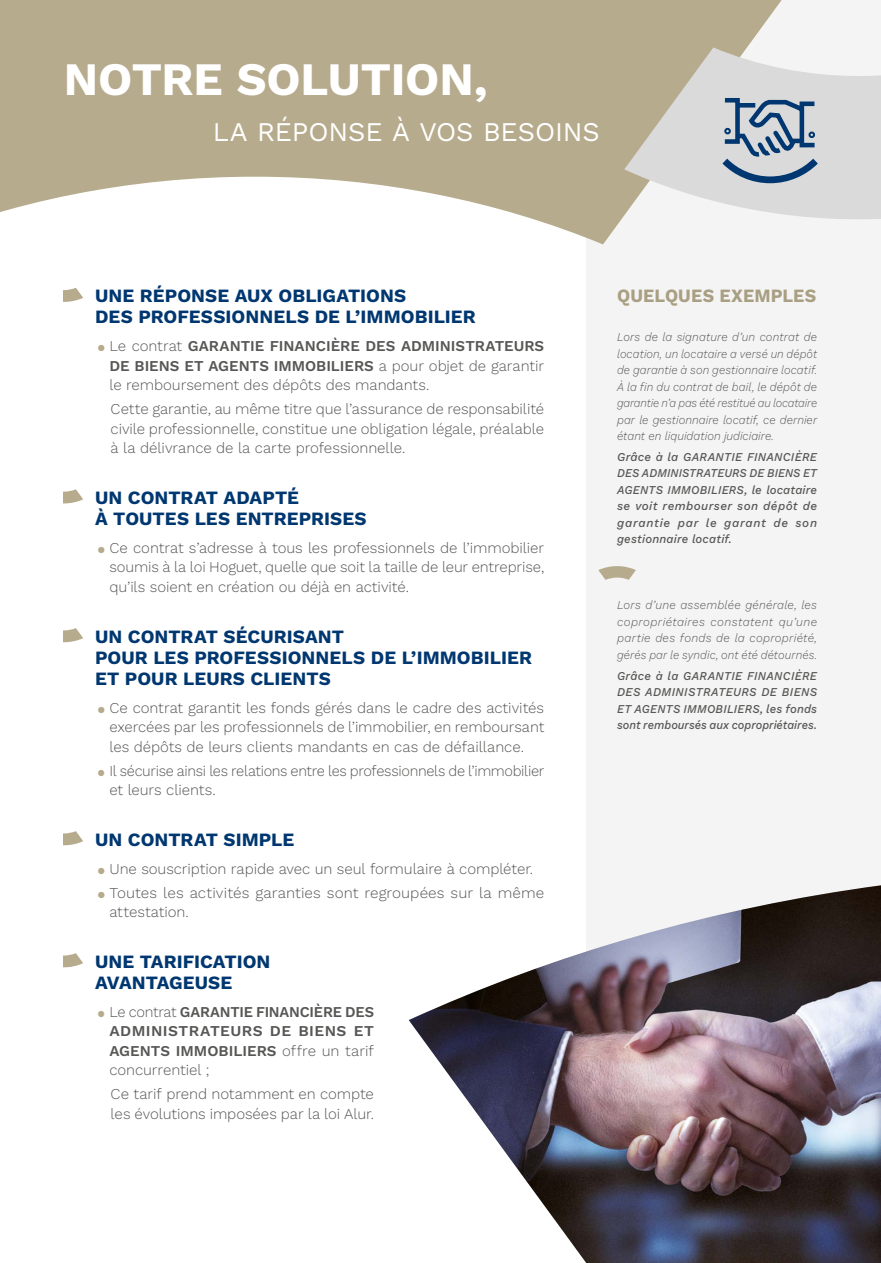
<style>
.page{position:relative;width:881px;height:1263px;background:#fff}
.page>*{position:absolute;margin:0;border:0;box-sizing:border-box;transform-origin:0 0}
.t1{font:700 46.5px "Work Sans";letter-spacing:-.005em;color:#fff}
.t2{font:27px "Work Sans";letter-spacing:-.005em;color:#fff}
.t3{font:700 18.75px/21px "Work Sans";color:#003770}
.t4{font:700 18.75px "Work Sans";letter-spacing:.005em;color:#a99f83;scale:.95 1}
.t5{font:300 15px/19.5px "Work Sans";letter-spacing:-.005em;color:#575756;text-align:justify}
.t6{font:600 15px/19.5px "Work Sans";letter-spacing:.005em;color:#575756;text-align:justify}
.t7{font:italic 300 12px/16.5px "Work Sans";letter-spacing:.005em;color:#575756;text-align:justify;scale:.95 1}
.t8{font:italic 500 12px/16.5px "Work Sans";letter-spacing:.015em;color:#575756;text-align:justify}
.t9{font:italic 300 12px/16.5px "Work Sans";letter-spacing:.005em;color:#575756;text-align:justify;scale:.96 1}
.t10{font:italic 500 12px/16.5px "Work Sans";letter-spacing:.015em;color:#575756;text-align:justify;scale:.96 1}
.s1{font-weight:700;font-size:12px;color:#b7ab8d}
.s2{font-weight:600}
.s3{font-weight:300}
</style>
<div class="page">
<div style="left:586px;top:0;width:294px;height:1237px;background:#f4f4f4"></div>
<svg style="left:0;top:0;width:782px;height:245px;fill:#b7ab8d"></svg>
<img style="left:408px;top:885px;width:472px;height:378px">
<svg style="left:64px;top:288px;width:19px;height:14px"></svg>
<svg style="left:64px;top:489px;width:19px;height:14px"></svg>
<svg style="left:64px;top:628px;width:19px;height:14px"></svg>
<svg style="left:64px;top:831px;width:19px;height:14px"></svg>
<svg style="left:64px;top:953px;width:19px;height:14px"></svg>
<svg style="left:624px;top:47px;width:256px;height:172px;background:#cccecd"></svg>
<svg style="left:598px;top:566px;width:37px;height:14px"></svg>
<hr style="left:880px;top:0;width:1px;height:668px;background:#dadada">
<h1 class="t1" style="left:64px;top:44px;width:425px">NOTRE SOLUTION,</h1>
<h2 class="t2" style="left:213px;top:111px;width:388px">LA RÉPONSE À VOS BESOINS</h2>
<p class="t3" style="left:95px;top:285px;width:382px">UNE RÉPONSE AUX OBLIGATIONS<br>DES PROFESSIONNELS DE L’IMMOBILIER</p>
<p class="t5" style="left:109px;top:336px;width:436px;text-indent:-12px"><span class="s1">⚫</span> Le contrat <span class="s2">GARANTIE FINANCIÈRE DES ADMINISTRATEURS DE BIENS ET AGENTS IMMOBILIERS</span> a pour objet de garantir le remboursement des dépôts des mandants.</p>
<p class="t5" style="left:111px;top:399px;width:435px">Cette garantie, au même titre que l’assurance de responsabilité civile professionnelle, constitue une obligation légale, préalable à la délivrance de la carte professionnelle.</p>
<p class="t3" style="left:95px;top:486px;width:273px">UN CONTRAT ADAPTÉ<br>À TOUTES LES ENTREPRISES</p>
<p class="t5" style="left:109px;top:537px;width:436px;text-indent:-12px"><span class="s1">⚫</span> Ce contrat s’adresse à tous les professionnels de l’immobilier soumis à la loi Hoguet, quelle que soit la taille de leur entreprise, qu’ils soient en création ou déjà en activité.</p>
<p class="t3" style="left:95px;top:625px;width:438px">UN CONTRAT SÉCURISANT<br>POUR LES PROFESSIONNELS DE L’IMMOBILIER<br>ET POUR LEURS CLIENTS</p>
<p class="t5" style="left:109px;top:697px;width:436px;text-indent:-12px"><span class="s1">⚫</span> Ce contrat garantit les fonds gérés dans le cadre des activités exercées par les professionnels de l’immobilier, en remboursant les dépôts de leurs clients mandants en cas de défaillance.</p>
<p class="t5" style="left:109px;top:760px;width:436px;text-indent:-12px"><span class="s1">⚫</span> Il sécurise ainsi les relations entre les professionnels de l’immobilier et leurs clients.</p>
<p class="t3" style="left:95px;top:828px;width:201px">UN CONTRAT SIMPLE</p>
<p class="t5" style="left:98px;top:856px;width:447px;line-height:23.7px"><span class="s1">⚫</span> Une souscription rapide avec un seul formulaire à compléter.<br><span class="s1">⚫</span> Toutes les activités garanties sont regroupées sur la même</p>
<p class="t5" style="left:109px;top:901px;width:81px">attestation.</p>
<p class="t3" style="left:95px;top:950px;width:177px">UNE TARIFICATION<br>AVANTAGEUSE</p>
<p class="t6" style="left:109px;top:1001px;width:266px;text-indent:-12px"><span class="s1">⚫</span> <span class="s3">Le contrat</span> GARANTIE FINANCIÈRE DES ADMINISTRATEURS DE BIENS ET AGENTS IMMOBILIERS <span class="s3">offre un tarif concurrentiel ;</span></p>
<p class="t5" style="left:111px;top:1083px;width:265px">Ce tarif prend notamment en compte les évolutions imposées par la loi Alur.</p>
<p class="t4" style="left:617px;top:282px;width:211px">QUELQUES EXEMPLES</p>
<p class="t7" style="left:617px;top:328px;width:212px">Lors de la signature d’un contrat de location, un locataire a versé un dépôt de garantie à son gestionnaire locatif.<br>À la fin du contrat de bail, le dépôt de garantie n’a pas été restitué au locataire par le gestionnaire locatif, ce dernier étant en liquidation judiciaire.</p>
<p class="t8" style="left:617px;top:448px;width:201px">Grâce à la GARANTIE FINANCIÈRE DES ADMINISTRATEURS DE BIENS ET AGENTS IMMOBILIERS, le locataire se voit rembourser son dépôt de garantie par le garant de son gestionnaire locatif.</p>
<p class="t9" style="left:617px;top:596px;width:210px">Lors d’une assemblée générale, les copropriétaires constatent qu’une partie des fonds de la copropriété, gérés par le syndic, ont été détournés.</p>
<p class="t10" style="left:617px;top:666px;width:210px">Grâce à la GARANTIE FINANCIÈRE DES ADMINISTRATEURS DE BIENS ET AGENTS IMMOBILIERS, les fonds sont remboursés aux copropriétaires.</p>
</div>
